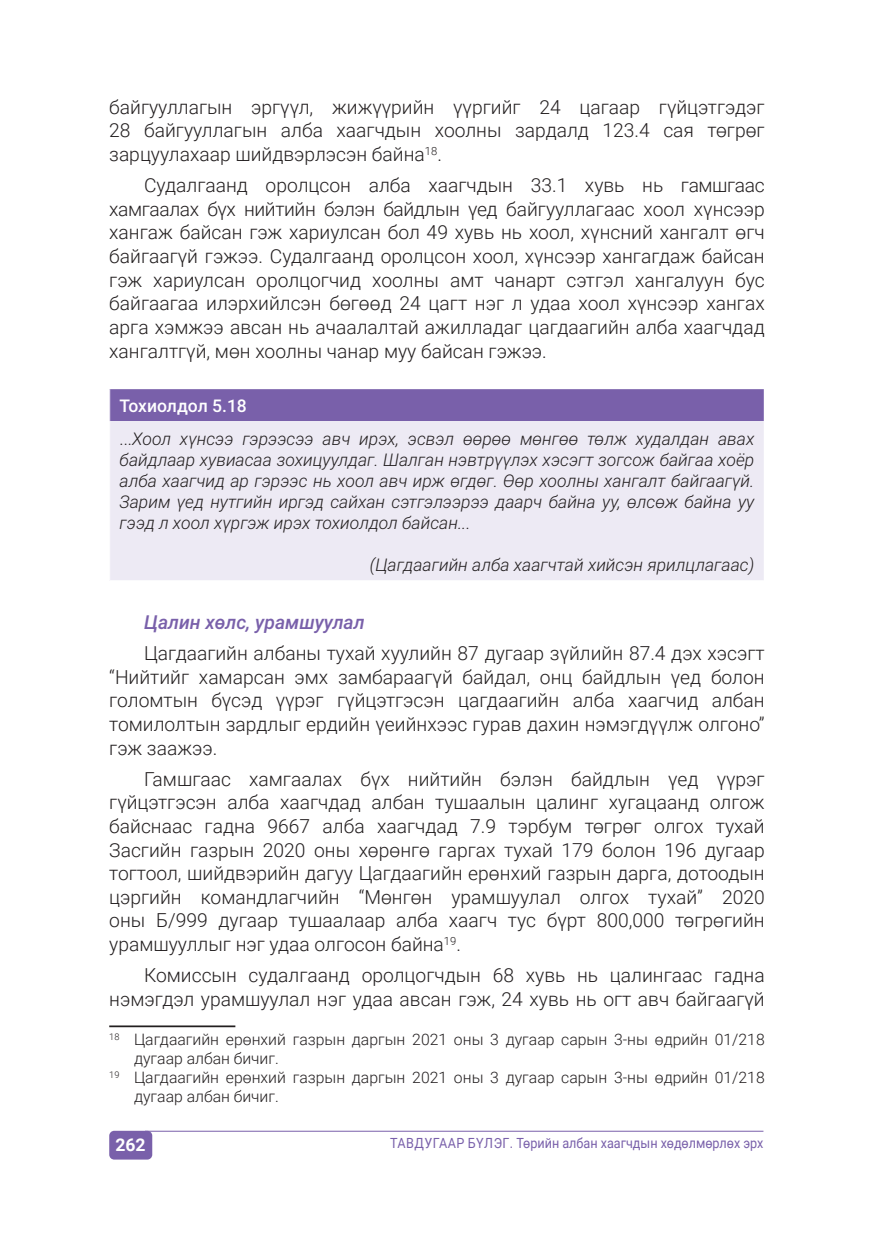
<style>
.page{position:relative;width:874px;height:1241px;background:#fff}
.page>*{position:absolute;margin:0;border:0;box-sizing:border-box;transform-origin:0 0}
.msg_head{font:300 19.25px/23.6px "Roboto";color:#231f20;text-align:justify}
.msg_head-2{font:italic 500 19.25px "Roboto";color:#7960aa}
.msg_head-3{font:italic 300 17.5px/21px "Roboto";color:#231f20;text-align:justify}
.msg_head-4{font:500 17.5px "Roboto";color:#fff}
.t1{font:700 17.5px "Roboto";color:#fff}
.zuult{font:300 15.75px/18.9px "Roboto";color:#231f20}
.t2{font:14px "Roboto";color:#7960aa;scale:.9 1}
.s1{font-style:normal}
</style>
<div class="page">
<div style="left:109px;top:1130px;width:43px;height:29px;background:#7960aa;border-radius:5px"></div>
<hr style="left:145px;top:1130px;width:618px;height:1px;background:#7960aa">
<div style="left:110px;top:388px;width:653px;height:33px;background:#7960aa"></div>
<div style="left:110px;top:421px;width:653px;height:159px;background:#edeaf4"></div>
<hr style="left:109px;top:388px;width:655px;height:1px;background:#fff">
<hr style="left:109px;top:1025px;width:126px;height:2px;background:#231f20">
<p class="msg_head" style="left:109px;top:94px;width:656px">байгууллагын эргүүл, жижүүрийн үүргийг 24 цагаар гүйцэтгэдэг 28 байгууллагын алба хаагчдын хоолны зардалд 123.4 сая төгрөг зарцуулахаар шийдвэрлэсэн байна<sup>18</sup>.</p>
<p class="msg_head" style="left:109px;top:173px;width:656px;text-indent:35px">Судалгаанд оролцсон алба хаагчдын 33.1 хувь нь гамшгаас хамгаалах бүх нийтийн бэлэн байдлын үед байгууллагаас хоол хүнсээр хангаж байсан гэж хариулсан бол 49 хувь нь хоол, хүнсний хангалт өгч байгаагүй гэжээ. Судалгаанд оролцсон хоол, хүнсээр хангагдаж байсан гэж хариулсан оролцогчид хоолны амт чанарт сэтгэл хангалуун бус байгаагаа илэрхийлсэн бөгөөд 24 цагт нэг л удаа хоол хүнсээр хангах арга хэмжээ авсан нь ачаалалтай ажилладаг цагдаагийн алба хаагчдад хангалтгүй, мөн хоолны чанар муу байсан гэжээ.</p>
<p class="msg_head-4" style="left:119px;top:393px;width:129px">Тохиолдол 5.18</p>
<p class="msg_head-3" style="left:119px;top:427px;width:636px"><span class="s1">...</span>Хоол хүнсээ гэрээсээ авч ирэх, эсвэл өөрөө мөнгөө төлж худалдан авах байдлаар хувиасаа зохицуулдаг. Шалган нэвтрүүлэх хэсэгт зогсож байгаа хоёр алба хаагчид ар гэрээс нь хоол авч ирж өгдөг. Өөр хоолны хангалт байгаагүй.<br>Зарим үед нутгийн иргэд сайхан сэтгэлээрээ даарч байна уу, өлсөж байна уу гээд л хоол хүргэж ирэх тохиолдол байсан...</p>
<p class="msg_head-3" style="left:370px;top:553px;width:386px">(Цагдаагийн алба хаагчтай хийсэн ярилцлагаас)</p>
<p class="msg_head-2" style="left:144px;top:608px;width:222px">Цалин хөлс, урамшуулал</p>
<p class="msg_head" style="left:109px;top:640px;width:656px;text-indent:35px">Цагдаагийн албаны тухай хуулийн 87 дугаар зүйлийн 87.4 дэх хэсэгт “Нийтийг хамарсан эмх замбараагүй байдал, онц байдлын үед болон голомтын бүсэд үүрэг гүйцэтгэсэн цагдаагийн алба хаагчид албан томилолтын зардлыг ердийн үеийнхээс гурав дахин нэмэгдүүлж олгоно” гэж заажээ.</p>
<p class="msg_head" style="left:109px;top:766px;width:656px;text-indent:35px">Гамшгаас хамгаалах бүх нийтийн бэлэн байдлын үед үүрэг гүйцэтгэсэн алба хаагчдад албан тушаалын цалинг хугацаанд олгож байснаас гадна 9667 алба хаагчдад 7.9 тэрбум төгрөг олгох тухай Засгийн газрын 2020 оны хөрөнгө гаргах тухай 179 болон 196 дугаар тогтоол, шийдвэрийн дагуу Цагдаагийн ерөнхий газрын дарга, дотоодын цэргийн командлагчийн “Мөнгөн урамшуулал олгох тухай” 2020 оны Б/999 дугаар тушаалаар алба хаагч тус бүрт 800,000 төгрөгийн урамшууллыг нэг удаа олгосон байна<sup>19</sup>.</p>
<p class="msg_head" style="left:109px;top:962px;width:656px;text-align:right">Комиссын судалгаанд оролцогчдын 68 хувь нь цалингаас гадна нэмэгдэл урамшуулал нэг удаа авсан гэж, 24 хувь нь огт авч байгаагүй</p>
<p class="zuult" style="left:134px;top:1029px;width:631px;text-indent:-25px"><sup>18</sup> Цагдаагийн ерөнхий газрын даргын 2021 оны 3 дугаар сарын 3-ны өдрийн 01/218 дугаар албан бичиг.</p>
<p class="zuult" style="left:134px;top:1067px;width:631px;text-indent:-25px"><sup>19</sup> Цагдаагийн ерөнхий газрын даргын 2021 оны 3 дугаар сарын 3-ны өдрийн 01/218 дугаар албан бичиг.</p>
<p class="t1" style="left:115px;top:1132px;width:32px">262</p>
<p class="t2" style="left:390px;top:1133px;width:416px">ТАВДУГААР БҮЛЭГ. Төрийн албан хаагчдын хөдөлмөрлөх эрх</p>
</div>
